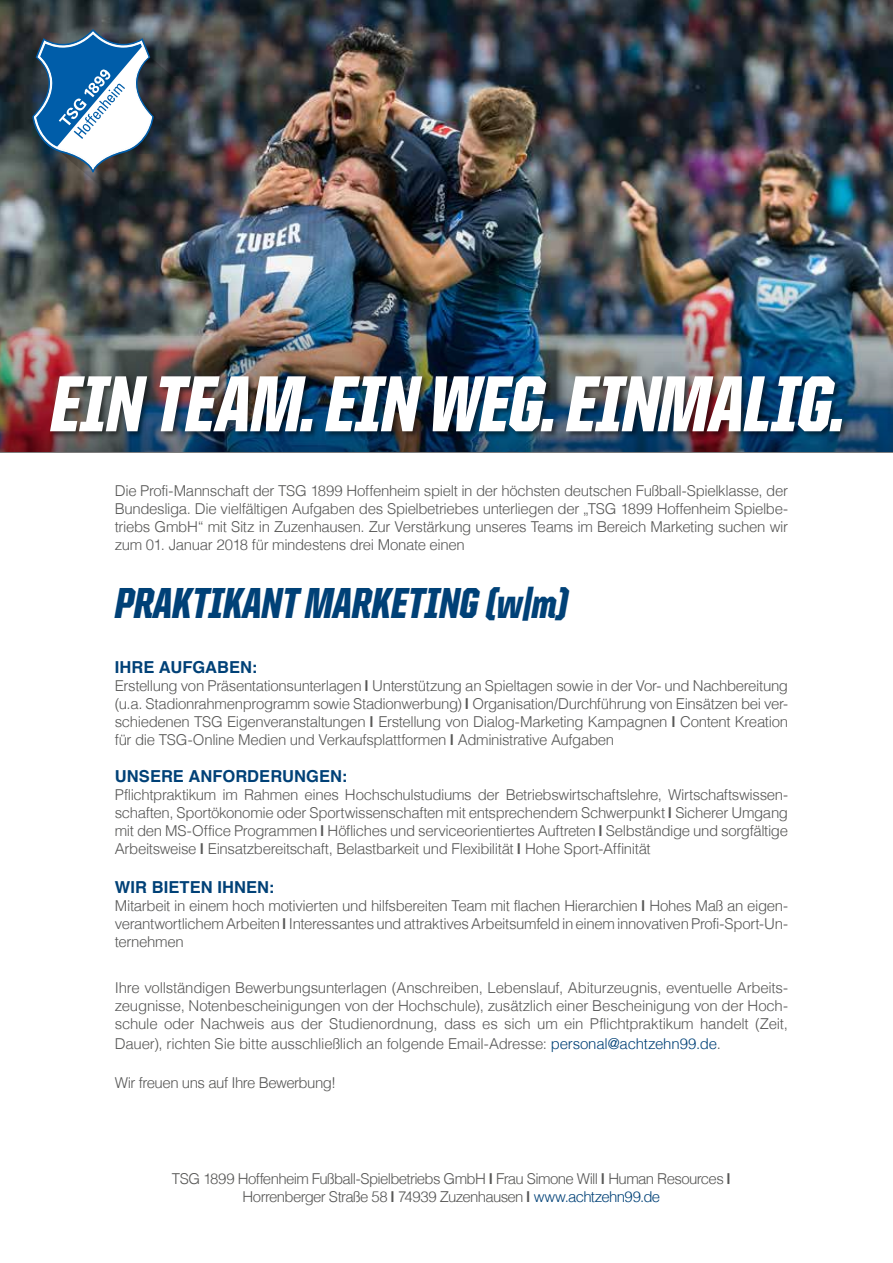
<style>
.page{position:relative;width:893px;height:1263px;background:#fff}
.page>*{position:absolute;margin:0;border:0;box-sizing:border-box;transform-origin:0 0}
.t1{font:900 43.5px "United Italic Cond";letter-spacing:-.01em;color:#004177}
.t2{font:700 16.5px "Helvetica";letter-spacing:.005em;color:#004177}
.t3{font:300 15px/18px "Helvetica LT Com";letter-spacing:-.025em;color:#575756;text-align:justify}
.t4{font:300 15px/18px "Helvetica LT Com";letter-spacing:-.045em;color:#575756;text-align:center}
.s1{font-size:41.4px}
.s2{font-family:"Helvetica";font-weight:700}
.s3{color:#004177}
</style>
<div class="page">
<img style="left:0;top:0;width:893px;height:225px">
<img style="left:46px;top:80px;width:282px;height:145px">
<img style="left:118px;top:135px;width:155px;height:90px">
<img style="left:69px;top:45px;width:108px;height:145px">
<img style="left:93px;top:107px;width:84px;height:83px">
<svg style="left:32px;top:28px;width:122px;height:145px"></svg>
<img style="left:0;top:225px;width:893px;height:228px">
<div style="left:49px;top:375px;width:800px;height:64px;background:#000;opacity:.52"></div>
<svg style="left:50px;top:376px;width:97px;height:55px"></svg>
<img style="left:160px;top:376px;width:153px;height:55px">
<img style="left:325px;top:376px;width:97px;height:55px">
<svg style="left:433px;top:376px;width:120px;height:55px"></svg>
<img style="left:566px;top:376px;width:276px;height:55px">
<p class="t3" style="left:115px;top:481px;width:675px">Die Profi-Mannschaft der TSG 1899 Hoffenheim spielt in der höchsten deutschen Fußball-Spielklasse, der Bundesliga. Die vielfältigen Aufgaben des Spielbetriebes unterliegen der „TSG 1899 Hoffenheim Spielbe&shy;triebs GmbH“ mit Sitz in Zuzenhausen. Zur Verstärkung unseres Teams im Bereich Marketing suchen wir zum 01. Januar 2018 für mindestens drei Monate einen</p>
<h1 class="t1" style="left:115px;top:580px;width:455px">PRAKTIKANT MARKETING <span class="s1">(w|m)</span></h1>
<p class="t2" style="left:115px;top:653px;width:144px">IHRE AUFGABEN:</p>
<p class="t3" style="left:115px;top:676px;width:675px">Erstellung von Präsentationsunterlagen <span class="s2">|</span> Unterstützung an Spieltagen sowie in der Vor- und Nachbereitung (u.a. Stadionrahmenprogramm sowie Stadionwerbung) <span class="s2">|</span> Organisation/Durchführung von Einsätzen bei ver&shy;schiedenen TSG Eigenveranstaltungen <span class="s2">|</span> Erstellung von Dialog-Marketing Kampagnen <span class="s2">|</span> Content Kreation für die TSG-Online Medien und Verkaufsplattformen <span class="s2">|</span> Administrative Aufgaben</p>
<p class="t2" style="left:115px;top:763px;width:234px">UNSERE ANFORDERUNGEN:</p>
<p class="t3" style="left:115px;top:786px;width:675px">Pflichtpraktikum im Rahmen eines Hochschulstudiums der Betriebswirtschaftslehre, Wirtschaftswissen&shy;schaften, Sportökonomie oder Sportwissenschaften mit entsprechendem Schwerpunkt <span class="s2">|</span> Sicherer Umgang mit den MS-Office Programmen <span class="s2">|</span> Höfliches und serviceorientiertes Auftreten <span class="s2">|</span> Selbständige und sorgfältige Arbeitsweise <span class="s2">|</span> Einsatzbereitschaft, Belastbarkeit und Flexibilität <span class="s2">|</span> Hohe Sport-Affinität</p>
<p class="t2" style="left:115px;top:874px;width:161px">WIR BIETEN IHNEN:</p>
<p class="t3" style="left:115px;top:897px;width:675px">Mitarbeit in einem hoch motivierten und hilfsbereiten Team mit flachen Hierarchien <span class="s2">|</span> Hohes Maß an eigen&shy;verantwortlichem Arbeiten <span class="s2">|</span> Interessantes und attraktives Arbeitsumfeld in einem innovativen Profi-Sport-Un&shy;ternehmen</p>
<p class="t3" style="left:115px;top:979px;width:675px">Ihre vollständigen Bewerbungsunterlagen (Anschreiben, Lebenslauf, Abiturzeugnis, eventuelle Arbeits&shy;zeugnisse, Notenbescheinigungen von der Hochschule), zusätzlich einer Bescheinigung von der Hoch&shy;schule oder Nachweis aus der Studienordnung, dass es sich um ein Pflichtpraktikum handelt (Zeit,</p>
<p class="t3" style="left:115px;top:1034px;width:608px">Dauer), richten Sie bitte ausschließlich an folgende Email-Adresse: <span class="s3">personal@achtzehn99.de</span>.</p>
<p class="t3" style="left:115px;top:1073px;width:223px">Wir freuen uns auf Ihre Bewerbung!</p>
<p class="t4" style="left:172px;top:1170px;width:561px">TSG 1899 Hoffenheim Fußball-Spielbetriebs GmbH <span class="s2">|</span> Frau Simone Will <span class="s2">|</span> Human Resources <span class="s2">|<br></span>Horrenberger Straße 58 <span class="s2">|</span> 74939 Zuzenhausen <span class="s2">|</span> <span class="s3">www.achtzehn99.de</span></p>
</div>
